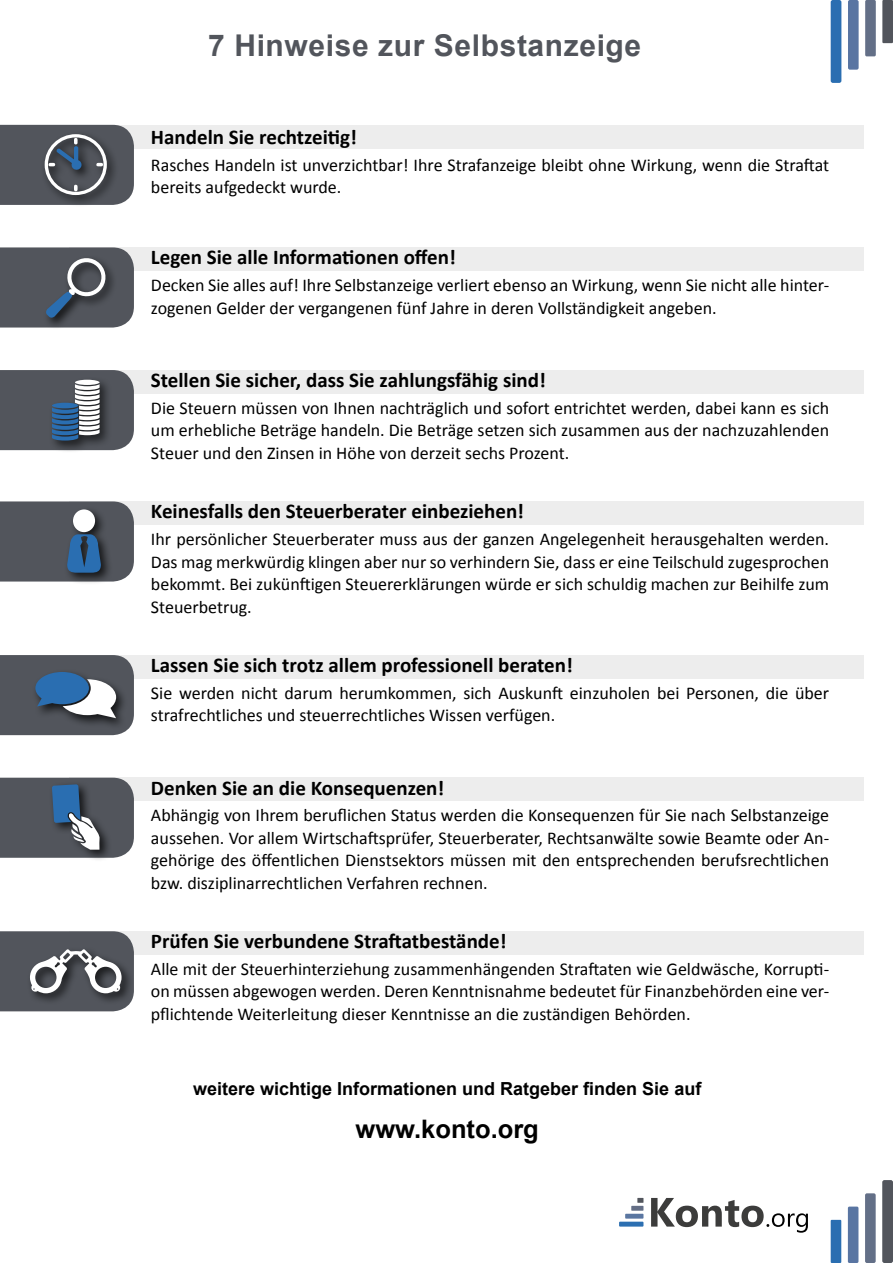
<style>
.page{position:relative;width:893px;height:1263px;background:#fff}
.page>*{position:absolute;margin:0;border:0;box-sizing:border-box;transform-origin:0 0}
.t1{font:700 30px "Arial";letter-spacing:.02em;color:#52555c}
.t2{font:700 25.5px "Arial";color:#000}
.t3{font:700 21px "Calibri";color:#000}
.t4{font:18px/22.5px "Calibri";color:#000;text-align:justify}
.t5{font:700 18px "Arial";color:#000}
</style>
<div class="page">
<div style="left:882px;top:0;width:11px;height:43px;background:#52555c"></div>
<div style="left:865px;top:0;width:11px;height:56px;background:#636f87;border-radius:2px"></div>
<div style="left:848px;top:0;width:11px;height:70px;background:#5975a2;border-radius:2px"></div>
<div style="left:831px;top:0;width:10px;height:83px;background:#2a6eb1;border-radius:2px"></div>
<div style="left:831px;top:1220px;width:10px;height:43px;background:#2a6eb1"></div>
<div style="left:848px;top:1206px;width:10px;height:57px;background:#5975a2;border-radius:2px"></div>
<div style="left:865px;top:1193px;width:11px;height:70px;background:#636f87;border-radius:2px"></div>
<div style="left:882px;top:1180px;width:11px;height:83px;background:#52555c;border-radius:2px"></div>
<svg style="left:651px;top:1198px;width:157px;height:35px"></svg>
<svg style="left:637px;top:1198px;width:6px;height:5px"></svg>
<div style="left:631px;top:1206px;width:12px;height:5px;background:#646f86"></div>
<hr style="left:625px;top:1214px;width:18px;height:4px;background:#5a76a1">
<hr style="left:619px;top:1222px;width:24px;height:4px;background:#2c6fb1">
<div style="left:69px;top:125px;width:794px;height:23px;background:#ededed"></div>
<svg style="left:0;top:125px;width:134px;height:80px;background:#5a5e66"></svg>
<div style="left:69px;top:247px;width:794px;height:24px;background:#ededed"></div>
<div style="left:42px;top:254px;width:75px;height:76px;background:#000;opacity:.75"></div>
<svg style="left:0;top:247px;width:134px;height:80px;background:#585c64"></svg>
<div style="left:69px;top:370px;width:794px;height:23px;background:#ededed"></div>
<div style="left:48px;top:376px;width:64px;height:77px;background:#000;opacity:.75"></div>
<svg style="left:0;top:370px;width:134px;height:80px;background:#5b626c"></svg>
<div style="left:69px;top:501px;width:794px;height:24px;background:#ededed"></div>
<div style="left:69px;top:655px;width:794px;height:23px;background:#ededed"></div>
<svg style="left:0;top:655px;width:134px;height:80px;background:#5d6876"></svg>
<div style="left:69px;top:778px;width:794px;height:23px;background:#ededed"></div>
<svg style="left:0;top:778px;width:134px;height:80px;background:#58606b"></svg>
<div style="left:69px;top:931px;width:794px;height:24px;background:#ededed"></div>
<svg style="left:0;top:931px;width:134px;height:80px;background:#66686e"></svg>
<div style="left:63px;top:506px;width:50px;height:79px;background:#000;opacity:.75"></div>
<svg style="left:0;top:501px;width:134px;height:80px;background:#545d69"></svg>
<h1 class="t1" style="left:208px;top:26px;width:435px">7 Hinweise zur Selbstanzeige</h1>
<p class="t3" style="left:151px;top:123px;width:208px">Handeln Sie rechtzeitig!</p>
<p class="t4" style="left:151px;top:153px;width:680px">Rasches Handeln ist unverzichtbar! Ihre Strafanzeige bleibt ohne Wirkung, wenn die Straftat bereits aufgedeckt wurde.</p>
<p class="t3" style="left:151px;top:244px;width:306px">Legen Sie alle Informationen offen!</p>
<p class="t4" style="left:151px;top:274px;width:680px">Decken Sie alles auf! Ihre Selbstanzeige verliert ebenso an Wirkung, wenn Sie nicht alle hinter&shy;zogenen Gelder der vergangenen fünf Jahre in deren Vollständigkeit angeben.</p>
<p class="t3" style="left:151px;top:367px;width:396px">Stellen Sie sicher, dass Sie zahlungsfähig sind!</p>
<p class="t4" style="left:151px;top:397px;width:680px">Die Steuern müssen von Ihnen nachträglich und sofort entrichtet werden, dabei kann es sich um erhebliche Beträge handeln. Die Beträge setzen sich zusammen aus der nachzuzahlenden Steuer und den Zinsen in Höhe von derzeit sechs Prozent.</p>
<p class="t3" style="left:151px;top:498px;width:375px">Keinesfalls den Steuerberater einbeziehen!</p>
<p class="t4" style="left:151px;top:528px;width:680px">Ihr persönlicher Steuerberater muss aus der ganzen Angelegenheit herausgehalten werden.<br>Das mag merkwürdig klingen aber nur so verhindern Sie, dass er eine Teilschuld zugesprochen bekommt. Bei zukünftigen Steuererklärungen würde er sich schuldig machen zur Beihilfe zum Steuerbetrug.</p>
<p class="t3" style="left:151px;top:651px;width:424px">Lassen Sie sich trotz allem professionell beraten!</p>
<p class="t4" style="left:151px;top:681px;width:680px">Sie werden nicht darum herumkommen, sich Auskunft einzuholen bei Personen, die über strafrechtliches und steuerrechtliches Wissen verfügen.</p>
<p class="t3" style="left:151px;top:774px;width:295px">Denken Sie an die Konsequenzen!</p>
<p class="t4" style="left:151px;top:804px;width:680px">Abhängig von Ihrem beruflichen Status werden die Konsequenzen für Sie nach Selbstanzeige aussehen. Vor allem Wirtschaftsprüfer, Steuerberater, Rechtsanwälte sowie Beamte oder An&shy;gehörige des öffentlichen Dienstsektors müssen mit den entsprechenden berufsrechtlichen bzw. disziplinarrechtlichen Verfahren rechnen.</p>
<p class="t3" style="left:151px;top:928px;width:357px">Prüfen Sie verbundene Straftatbestände!</p>
<p class="t4" style="left:151px;top:958px;width:680px">Alle mit der Steuerhinterziehung zusammenhängenden Straftaten wie Geldwäsche, Korrupti&shy;on müssen abgewogen werden. Deren Kenntnisnahme bedeutet für Finanzbehörden eine ver&shy;pflichtende Weiterleitung dieser Kenntnisse an die zuständigen Behörden.</p>
<p class="t5" style="left:193px;top:1076px;width:510px">weitere wichtige Informationen und Ratgeber finden Sie auf</p>
<h2 class="t2" style="left:356px;top:1112px;width:185px">www.konto.org</h2>
</div>
